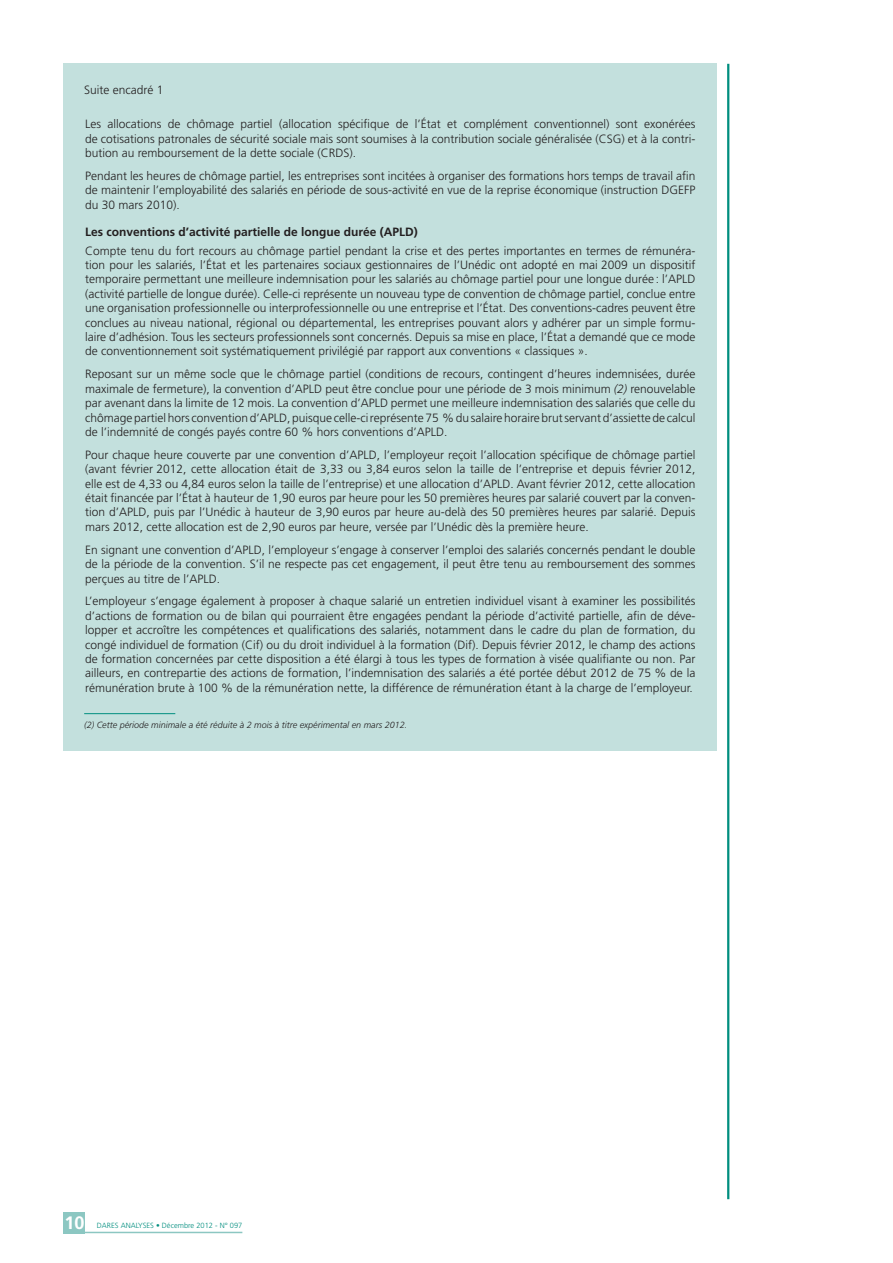
<style>
.page{position:relative;width:893px;height:1263px;background:#fff}
.page>*{position:absolute;margin:0;border:0;box-sizing:border-box;transform-origin:0 0}
.t1{font:700 18px "Frutiger";color:#fff}
.t2{font:300 12px/14.4px "Frutiger";color:#231f20;text-align:justify}
.t3{font:700 12px "Frutiger";color:#231f20}
.t4{font:italic 300 9px "Frutiger";color:#231f20}
.t5{font:300 7.5px "Frutiger";color:#008e7f}
.s1{font-style:italic}
</style>
<div class="page">
<div style="left:64px;top:64px;width:653px;height:687px;background:#c3e0dd"></div>
<hr style="left:84px;top:713px;width:91px;height:1px;background:#008e7f">
<hr style="left:727px;top:64px;width:2px;height:1135px;background:#008e7f">
<div style="left:64px;top:1212px;width:21px;height:21px;background:#8cc7c2"></div>
<hr style="left:64px;top:1232px;width:178px;height:1px;background:#8cc7c2">
<p class="t2" style="left:84px;top:83px;width:81px">Suite encadré 1</p>
<p class="t2" style="left:85px;top:117px;width:612px">Les allocations de chômage partiel (allocation spécifique de l’État et complément conventionnel) sont exonérées de cotisations patronales de sécurité sociale mais sont soumises à la contribution sociale généralisée (CSG) et à la contri&shy;bution au remboursement de la dette sociale (CRDS).</p>
<p class="t2" style="left:85px;top:169px;width:612px">Pendant les heures de chômage partiel, les entreprises sont incitées à organiser des formations hors temps de travail afin de maintenir l’employabilité des salariés en période de sous-activité en vue de la reprise économique (instruction DGEFP du 30 mars 2010).</p>
<p class="t3" style="left:85px;top:225px;width:334px">Les conventions d’activité partielle de longue durée (APLD)</p>
<p class="t2" style="left:85px;top:243px;width:612px">Compte tenu du fort recours au chômage partiel pendant la crise et des pertes importantes en termes de rémunéra&shy;tion pour les salariés, l’État et les partenaires sociaux gestionnaires de l’Unédic ont adopté en mai 2009 un dispositif temporaire permettant une meilleure indemnisation pour les salariés au chômage partiel pour une longue durée: l’APLD (activité partielle de longue durée). Celle-ci représente un nouveau type de convention de chômage partiel, conclue entre une organisation professionnelle ou interprofessionnelle ou une entreprise et l’État. Des conventions-cadres peuvent être conclues au niveau national, régional ou départemental, les entreprises pouvant alors y adhérer par un simple formu&shy;laire d’adhésion. Tous les secteurs professionnels sont concernés. Depuis sa mise en place, l’État a demandé que ce mode de conventionnement soit systématiquement privilégié par rapport aux conventions « classiques ».</p>
<p class="t2" style="left:85px;top:367px;width:612px">Reposant sur un même socle que le chômage partiel (conditions de recours, contingent d’heures indemnisées, durée maximale de fermeture), la convention d’APLD peut être conclue pour une période de 3 mois minimum <span class="s1">(2)</span> renouvelable par avenant dans la limite de 12 mois. La convention d’APLD permet une meilleure indemnisation des salariés que celle du chômage partiel hors convention d’APLD, puisque celle-ci représente 75 % du salaire horaire brut servant d’assiette de calcul de l’indemnité de congés payés contre 60 % hors conventions d’APLD.</p>
<p class="t2" style="left:85px;top:448px;width:612px">Pour chaque heure couverte par une convention d’APLD, l’employeur reçoit l’allocation spécifique de chômage partiel (avant février 2012, cette allocation était de 3,33 ou 3,84 euros selon la taille de l’entreprise et depuis février 2012, elle est de 4,33 ou 4,84 euros selon la taille de l’entreprise) et une allocation d’APLD. Avant février 2012, cette allocation était financée par l’État à hauteur de 1,90 euros par heure pour les 50 premières heures par salarié couvert par la conven&shy;tion d’APLD, puis par l’Unédic à hauteur de 3,90 euros par heure au-delà des 50 premières heures par salarié. Depuis mars 2012, cette allocation est de 2,90 euros par heure, versée par l’Unédic dès la première heure.</p>
<p class="t2" style="left:85px;top:543px;width:612px">En signant une convention d’APLD, l’employeur s’engage à conserver l’emploi des salariés concernés pendant le double de la période de la convention. S’il ne respecte pas cet engagement, il peut être tenu au remboursement des sommes perçues au titre de l’APLD.</p>
<p class="t2" style="left:85px;top:594px;width:612px">L’employeur s’engage également à proposer à chaque salarié un entretien individuel visant à examiner les possibilités d’actions de formation ou de bilan qui pourraient être engagées pendant la période d’activité partielle, afin de déve&shy;lopper et accroître les compétences et qualifications des salariés, notamment dans le cadre du plan de formation, du congé individuel de formation (Cif) ou du droit individuel à la formation (Dif). Depuis février 2012, le champ des actions de formation concernées par cette disposition a été élargi à tous les types de formation à visée qualifiante ou non. Par ailleurs, en contrepartie des actions de formation, l’indemnisation des salariés a été portée début 2012 de 75 % de la rémunération brute à 100 % de la rémunération nette, la différence de rémunération étant à la charge de l’employeur.</p>
<p class="t4" style="left:84px;top:719px;width:325px">(2) Cette période minimale a été réduite à 2 mois à titre expérimental en mars 2012.</p>
<h1 class="t1" style="left:64px;top:1212px;width:22px">10</h1>
<p class="t5" style="left:97px;top:1221px;width:147px">DARES ANALYSES • Décembre 2012 - N° 097</p>
</div>
